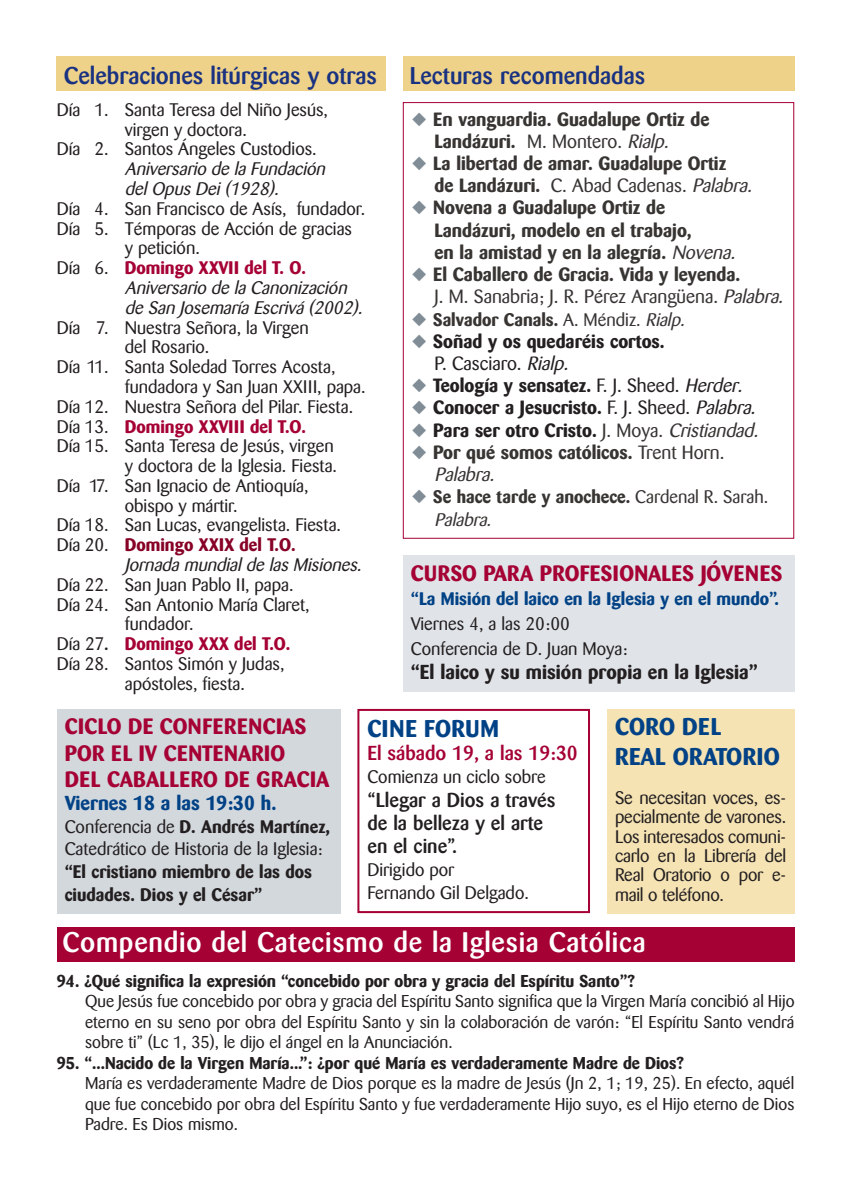
<style>
.page{position:relative;width:851px;height:1191px;background:#fff}
.page>*{position:absolute;margin:0;border:0;box-sizing:border-box;transform-origin:0 0}
.t1{font:500 28px "Barmeno";letter-spacing:.025em;color:#fff}
.t2{font:500 24px "Barmeno";color:#183181}
.t3{font:700 24px/29.4px "Barmeno";letter-spacing:.02em;color:#014286}
.t4{font:700 22px/26.8px "Barmeno";letter-spacing:.02em;color:#a50134}
.t5{font:500 20px/23px "Barmeno";color:#231f20}
.t6{font:700 20px "Barmeno";color:#231f20}
.t7{font:700 20px "Barmeno";color:#014286}
.t8{font:500 20px "Barmeno";color:#a50134}
.t9{font:700 19px/22.2px "Barmeno";color:#373432}
.t10{font:700 19px/22.2px "Barmeno";color:#231f20}
.t11{font:18px/19.4px "Barmeno";color:#231f20}
.t12{font:italic 18px/19.8px "Barmeno";color:#231f20}
.t13{font:700 18px/22.2px "Barmeno";color:#373432}
.t14{font:700 18px "Barmeno";color:#a50134}
.t15{font:700 18px/22.8px "Barmeno";color:#231f20}
.t16{font:700 18px "Barmeno";color:#014286}
.t17{font:700 18px "Barmeno";color:#870126}
.t18{font:17px/20.6px "Barmeno";color:#231f20;text-align:justify}
.t19{font:700 17px "Barmeno";color:#231f20}
.s1{color:#808c96}
.s2{font-weight:400}
.s3{font-weight:400;font-style:italic}
.s4{font-weight:400;color:#373432}
.s5{font-weight:400;font-style:italic;color:#373432}
.s6{font-weight:400;color:#231f20}
.s7{font-weight:500;color:#231f20}
.s8{font-weight:700}
</style>
<div class="page">
<div style="left:403px;top:57px;width:391px;height:34px;background:#eed289"></div>
<div style="left:57px;top:57px;width:329px;height:34px;background:#eed289"></div>
<div style="left:57px;top:927px;width:737px;height:34px;background:#a50134"></div>
<div style="left:57px;top:709px;width:283px;height:204px;background:#d3d8dd"></div>
<div style="left:403px;top:556px;width:391px;height:136px;background:#e0e4e8"></div>
<div style="left:357px;top:709px;width:233px;height:204px;border:2px solid #a50134"></div>
<div style="left:607px;top:709px;width:187px;height:204px;background:#f5e3b4"></div>
<h2 class="t2" style="left:64px;top:65px;width:314px">Celebraciones litúrgicas y otras</h2>
<h2 class="t2" style="left:410px;top:65px;width:237px">Lecturas recomendadas</h2>
<p class="t9" style="left:434px;top:109px;width:276px;text-indent:-23px"><span class="s1">◆</span> En vanguardia. Guadalupe Ortiz de<br>Landázuri. <span class="s2">M. Montero.</span> <span class="s3">Rialp.</span></p>
<p class="t9" style="left:434px;top:153px;width:323px;text-indent:-23px"><span class="s1">◆</span> La libertad de amar. Guadalupe Ortiz<br>de Landázuri. <span class="s2">C. Abad Cadenas.</span> <span class="s3">Palabra.</span></p>
<p class="t9" style="left:434px;top:197px;width:306px;text-indent:-23px"><span class="s1">◆</span> Novena a Guadalupe Ortiz de<br>Landázuri, modelo en el trabajo,<br>en la amistad y en la alegría. <span class="s3">Novena.</span></p>
<p class="t9" style="left:434px;top:264px;width:354px;text-indent:-23px"><span class="s1">◆</span> El Caballero de Gracia. Vida y leyenda.<br><span class="s2">J. M. Sanabria; J. R. Pérez Arangüena.</span> <span class="s3">Palabra.</span></p>
<p class="t13" style="left:412px;top:309px;width:278px"><span class="s1">◆</span> Salvador Canals. <span class="s2">A. Méndiz.</span> <span class="s3">Rialp.</span></p>
<p class="t10" style="left:434px;top:331px;width:232px;text-indent:-23px"><span class="s1">◆</span> Soñad y os quedaréis cortos.<br><span class="s2">P. Casciaro.</span> <span class="s3">Rialp.</span></p>
<p class="t10" style="left:412px;top:375px;width:336px"><span class="s1">◆</span> Teología y sensatez. <span class="s2">F. J. Sheed.</span> <span class="s3">Herder.</span></p>
<p class="t10" style="left:412px;top:397px;width:349px"><span class="s1">◆</span> Conocer a Jesucristo. <span class="s2">F. J. Sheed.</span> <span class="s3">Palabra.</span></p>
<p class="t10" style="left:412px;top:419px;width:352px"><span class="s1">◆</span> Para ser otro Cristo. <span class="s4">J. Moya.</span> <span class="s5">Cristiandad.</span></p>
<p class="t9" style="left:434px;top:442px;width:291px;text-indent:-23px"><span class="s1">◆</span> Por qué somos católicos. <span class="s2">Trent Horn.<br></span><span class="s3">Palabra.</span></p>
<p class="t13" style="left:434px;top:486px;width:335px;text-indent:-23px"><span class="s1">◆</span> Se hace tarde y anochece. <span class="s2">Cardenal R. Sarah.<br></span><span class="s3">Palabra.</span></p>
<p class="t11" style="left:57px;top:101px;width:273px">Día 1. Santa Teresa del Niño Jesús,</p>
<p class="t11" style="left:125px;top:121px;width:123px">virgen y doctora.</p>
<p class="t11" style="left:57px;top:141px;width:261px">Día 2. Santos Ángeles Custodios.</p>
<p class="t12" style="left:125px;top:160px;width:205px">Aniversario de la Fundación del Opus Dei (1928).</p>
<p class="t11" style="left:57px;top:200px;width:310px">Día 4. San Francisco de Asís, fundador.</p>
<p class="t11" style="left:57px;top:220px;width:297px">Día 5. Témporas de Acción de gracias</p>
<p class="t11" style="left:125px;top:240px;width:77px">y petición.</p>
<p class="t14" style="left:57px;top:259px;width:250px"><span class="s6">Día 6.</span> Domingo XXVII del T. O.</p>
<p class="t12" style="left:125px;top:279px;width:227px">Aniversario de la Canonización</p>
<p class="t12" style="left:125px;top:299px;width:243px">de San Josemaría Escrivá (2002).</p>
<p class="t11" style="left:57px;top:319px;width:254px">Día 7. Nuestra Señora, la Virgen</p>
<p class="t11" style="left:125px;top:339px;width:86px">del Rosario.</p>
<p class="t11" style="left:57px;top:359px;width:280px">Día 11. Santa Soledad Torres Acosta,</p>
<p class="t11" style="left:125px;top:378px;width:242px">fundadora y San Juan XXIII, papa.</p>
<p class="t11" style="left:57px;top:398px;width:298px">Día 12. Nuestra Señora del Pilar. Fiesta.</p>
<p class="t14" style="left:57px;top:417px;width:251px"><span class="s6">Día 13.</span> Domingo XXVIII del T.O.</p>
<p class="t11" style="left:57px;top:438px;width:278px">Día 15. Santa Teresa de Jesús, virgen</p>
<p class="t11" style="left:125px;top:457px;width:214px">y doctora de la Iglesia. Fiesta.</p>
<p class="t11" style="left:57px;top:477px;width:253px">Día 17. San Ignacio de Antioquía,</p>
<p class="t11" style="left:125px;top:497px;width:114px">obispo y mártir.</p>
<p class="t11" style="left:57px;top:517px;width:286px">Día 18. San Lucas, evangelista. Fiesta.</p>
<p class="t17" style="left:57px;top:536px;width:240px"><span class="s6">Día 20.</span> Domingo XXIX del T.O.</p>
<p class="t12" style="left:125px;top:556px;width:242px">Jornada mundial de las Misiones.</p>
<p class="t11" style="left:57px;top:576px;width:238px">Día 22. San Juan Pablo II, papa.</p>
<p class="t11" style="left:57px;top:596px;width:254px">Día 24. San Antonio María Claret,</p>
<p class="t11" style="left:125px;top:616px;width:70px">fundador.</p>
<p class="t14" style="left:57px;top:635px;width:235px"><span class="s6">Día 27</span><span class="s7">.</span> Domingo XXX del T.O.</p>
<p class="t11" style="left:57px;top:655px;width:229px">Día 28. Santos Simón y Judas,</p>
<p class="t11" style="left:125px;top:675px;width:122px">apóstoles, fiesta.</p>
<p class="t4" style="left:411px;top:560px;width:373px">CURSO PARA PROFESIONALES JÓVENES</p>
<p class="t16" style="left:411px;top:590px;width:369px">“La Misión del laico en la Iglesia y en el mundo”.</p>
<p class="t11" style="left:411px;top:613px;width:218px;line-height:24.6px">Viernes 4, a las 20:00<br>Conferencia de D. Juan Moya:</p>
<p class="t6" style="left:411px;top:662px;width:348px">“El laico y su misión propia en la Iglesia”</p>
<h2 class="t3" style="left:367px;top:715px;width:133px">CINE FORUM</h2>
<p class="t8" style="left:367px;top:745px;width:212px">El sábado 19, a las 19:30</p>
<p class="t11" style="left:367px;top:769px;width:180px">Comienza un ciclo sobre</p>
<p class="t5" style="left:367px;top:789px;width:189px">“Llegar a Dios a través de la belleza y el arte en el cine”.</p>
<p class="t11" style="left:367px;top:859px;width:163px;line-height:23px">Dirigido por<br>Fernando Gil Delgado.</p>
<p class="t4" style="left:65px;top:713px;width:266px">CICLO DE CONFERENCIAS<br>POR EL IV CENTENARIO<br>DEL CABALLERO DE GRACIA</p>
<p class="t7" style="left:65px;top:793px;width:213px">Viernes 18 a las 19:30 h.</p>
<p class="t11" style="left:65px;top:816px;width:267px;line-height:22.8px">Conferencia de <span class="s8">D. Andrés Martínez,<br></span>Catedrático de Historia de la Iglesia:</p>
<p class="t15" style="left:65px;top:861px;width:249px">“El cristiano miembro de las dos ciudades. Dios y el César”</p>
<h2 class="t3" style="left:615px;top:713px;width:166px">CORO DEL<br>REAL ORATORIO</h2>
<p class="t11" style="left:615px;top:789px;width:173px;text-align:justify">Se necesitan voces, es&shy;pecialmente de varones.<br>Los interesados comuni&shy;carlo en la Librería del Real Oratorio o por e&shy;mail o teléfono.</p>
<h1 class="t1" style="left:62px;top:930px;width:584px">Compendio del Catecismo de la Iglesia Católica</h1>
<p class="t19" style="left:57px;top:972px;width:579px">94. ¿Qué significa la expresión “concebido por obra y gracia del Espíritu Santo”?</p>
<p class="t18" style="left:85px;top:992px;width:710px">Que Jesús fue concebido por obra y gracia del Espíritu Santo significa que la Virgen María concibió al Hijo eterno en su seno por obra del Espíritu Santo y sin la colaboración de varón: “El Espíritu Santo vendrá sobre ti” (Lc 1, 35), le dijo el ángel en la Anunciación.</p>
<p class="t19" style="left:57px;top:1054px;width:628px">95. “...Nacido de la Virgen María...”: ¿por qué María es verdaderamente Madre de Dios?</p>
<p class="t18" style="left:85px;top:1074px;width:710px">María es verdaderamente Madre de Dios porque es la madre de Jesús (Jn 2, 1; 19, 25). En efecto, aquél que fue concebido por obra del Espíritu Santo y fue verdaderamente Hijo suyo, es el Hijo eterno de Dios Padre. Es Dios mismo.</p>
</div>
